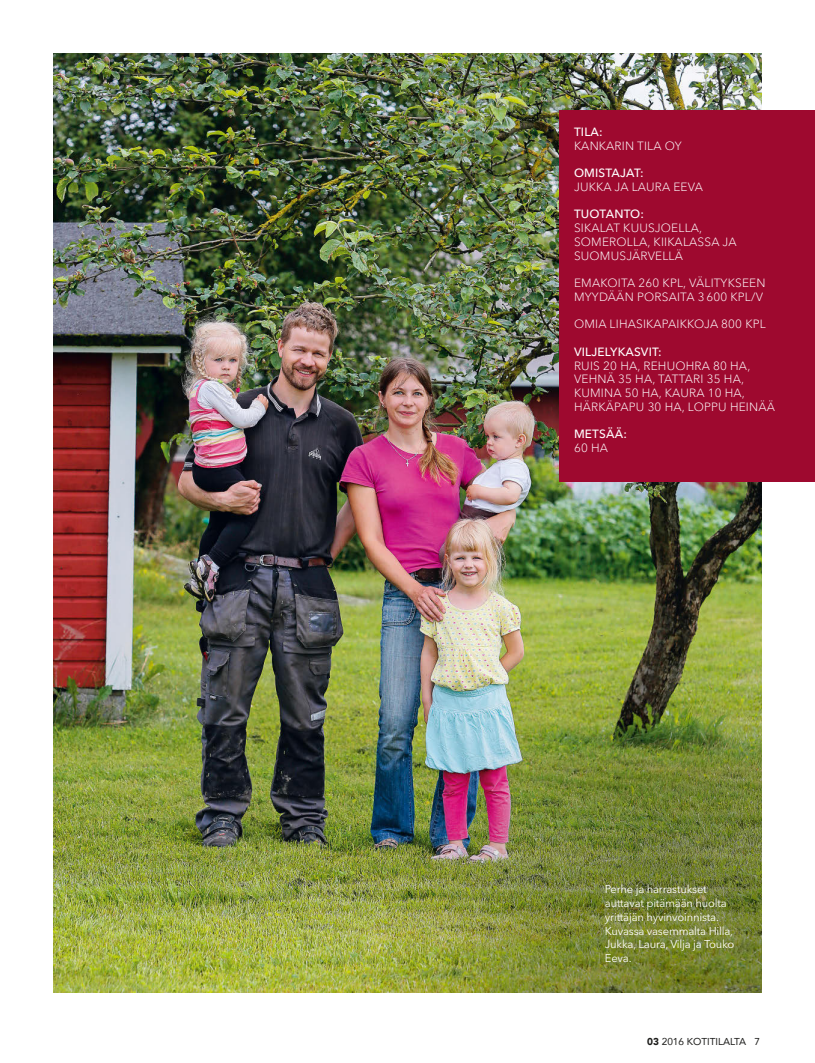
<style>
.page{position:relative;width:815px;height:1063px;background:#fff}
.page>*{position:absolute;margin:0;border:0;box-sizing:border-box;transform-origin:0 0}
.x_box_text{font:300 11.88px/13.8px "Avenir Next LT Pro";letter-spacing:.015em;color:#fff}
.x_box_text-2{font:500 11.88px "Avenir Next LT Pro";letter-spacing:.015em;color:#fff}
.x_caption2{font:11.25px/13.8px "Avenir Next LT Pro";letter-spacing:-.02em;color:#fff}
.t1{font:10px "Avenir";color:#1d1d1b}
.s1{font-weight:900}
</style>
<div class="page">
<img style="left:53px;top:53px;width:709px;height:939px">
<div style="left:559px;top:111px;width:256px;height:371px;background:#9e092f"></div>
<p class="x_box_text-2" style="left:574px;top:125px;width:30px">TILA:</p>
<p class="x_box_text" style="left:574px;top:139px;width:109px">KANKARIN TILA OY</p>
<p class="x_box_text-2" style="left:574px;top:166px;width:71px">OMISTAJAT:</p>
<p class="x_box_text" style="left:574px;top:180px;width:131px">JUKKA JA LAURA EEVA</p>
<p class="x_box_text-2" style="left:574px;top:207px;width:72px">TUOTANTO:</p>
<p class="x_box_text" style="left:574px;top:221px;width:164px">SIKALAT KUUSJOELLA,<br>SOMEROLLA, KIIKALASSA JA<br>SUOMUSJÄRVELLÄ</p>
<p class="x_box_text" style="left:574px;top:276px;width:193px">EMAKOITA 260 KPL, VÄLITYKSEEN<br>MYYDÄÄN PORSAITA 3 600 KPL/V</p>
<p class="x_box_text" style="left:574px;top:317px;width:193px">OMIA LIHASIKAPAIKKOJA 800 KPL</p>
<p class="x_box_text-2" style="left:574px;top:345px;width:89px">VILJELYKASVIT:</p>
<p class="x_box_text" style="left:574px;top:359px;width:202px">RUIS 20 HA, REHUOHRA 80 HA,<br>VEHNÄ 35 HA, TATTARI 35 HA,<br>KUMINA 50 HA, KAURA 10 HA,<br>HÄRKÄPAPU 30 HA, LOPPU HEINÄÄ</p>
<p class="x_box_text-2" style="left:574px;top:427px;width:54px">METSÄÄ:</p>
<p class="x_box_text" style="left:574px;top:441px;width:36px">60 HA</p>
<p class="x_caption2" style="left:605px;top:883px;width:131px">Perhe ja harrastukset auttavat pitämään huolta yrittäjän hyvinvoinnista.<br>Kuvassa vasemmalta Hilla,<br>Jukka, Laura, Vilja ja Touko<br>Eeva.</p>
<p class="t1" style="left:647px;top:1033px;width:114px"><span class="s1">03</span> 2016 KOTITILALTA 7</p>
</div>
